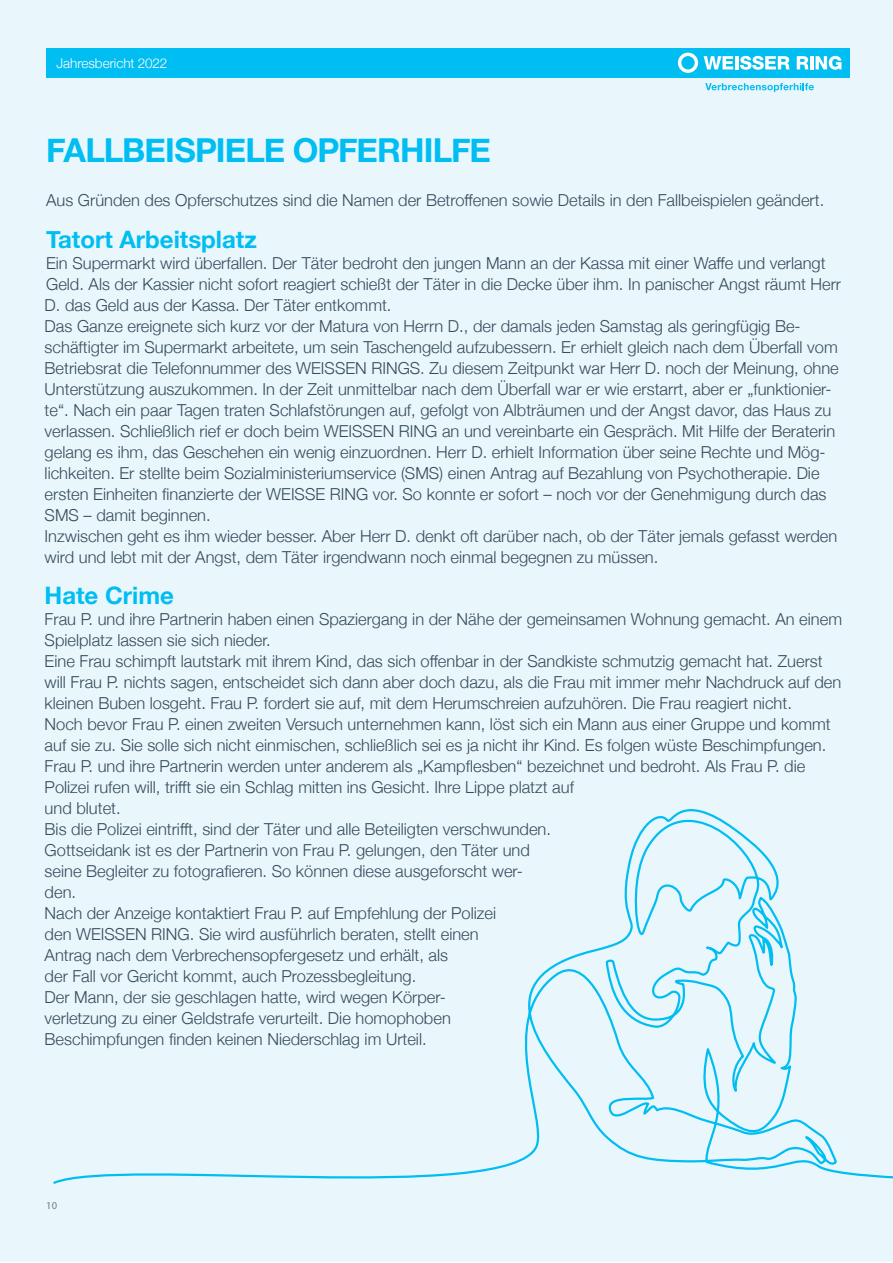
<style>
.page{position:relative;width:893px;height:1263px;background:#fff}
.page>*{position:absolute;margin:0;border:0;box-sizing:border-box;transform-origin:0 0}
.t1{font:700 33px "Helvetica Neue";letter-spacing:-.03em;color:#00bdf2}
.t2{font:700 24px "Helvetica Neue";color:#00bdf2}
.t3{font:300 16.5px/21px "Helvetica Neue";color:#384b5a}
.t4{font:300 13.5px "Helvetica Neue";letter-spacing:-.005em;color:#fff}
.t5{font:10.5px "Myriad Pro";color:#77787b}
</style>
<div class="page">
<div style="left:0;top:0;width:893px;height:1261px;background:#e9f7fd"></div>
<div style="left:47px;top:48px;width:803px;height:30px;background:#00bdf2"></div>
<svg style="left:705px;top:83px;width:109px;height:9px"></svg>
<svg style="left:678px;top:53px;width:20px;height:20px"></svg>
<svg style="left:704px;top:56px;width:86px;height:14px"></svg>
<svg style="left:797px;top:56px;width:44px;height:14px"></svg>
<svg style="left:53px;top:809px;width:840px;height:375px"></svg>
<p class="t4" style="left:57px;top:52px;width:112px">Jahresbericht 2022</p>
<h1 class="t1" style="left:46px;top:124px;width:446px">FALLBEISPIELE OPFERHILFE</h1>
<p class="t3" style="left:46px;top:189px;width:780px">Aus Gründen des Opferschutzes sind die Namen der Betroffenen sowie Details in den Fallbeispielen geändert.</p>
<h2 class="t2" style="left:46px;top:220px;width:212px">Tatort Arbeitsplatz</h2>
<p class="t3" style="left:45px;top:251px;width:798px">Ein Supermarkt wird überfallen. Der Täter bedroht den jungen Mann an der Kassa mit einer Waffe und verlangt Geld. Als der Kassier nicht sofort reagiert schießt der Täter in die Decke über ihm. In panischer Angst räumt Herr D. das Geld aus der Kassa. Der Täter entkommt.<br>Das Ganze ereignete sich kurz vor der Matura von Herrn D., der damals jeden Samstag als geringfügig Be&shy;schäftigter im Supermarkt arbeitete, um sein Taschengeld aufzubessern. Er erhielt gleich nach dem Überfall vom Betriebsrat die Telefonnummer des WEISSEN RINGS. Zu diesem Zeitpunkt war Herr D. noch der Meinung, ohne Unterstützung auszukommen. In der Zeit unmittelbar nach dem Überfall war er wie erstarrt, aber er „funktionier&shy;te“. Nach ein paar Tagen traten Schlafstörungen auf, gefolgt von Albträumen und der Angst davor, das Haus zu verlassen. Schließlich rief er doch beim WEISSEN RING an und vereinbarte ein Gespräch. Mit Hilfe der Beraterin gelang es ihm, das Geschehen ein wenig einzuordnen. Herr D. erhielt Information über seine Rechte und Mög&shy;lichkeiten. Er stellte beim Sozialministeriumservice (SMS) einen Antrag auf Bezahlung von Psychotherapie. Die ersten Einheiten finanzierte der WEISSE RING vor. So konnte er sofort – noch vor der Genehmigung durch das SMS – damit beginnen.<br>Inzwischen geht es ihm wieder besser. Aber Herr D. denkt oft darüber nach, ob der Täter jemals gefasst werden wird und lebt mit der Angst, dem Täter irgendwann noch einmal begegnen zu müssen.</p>
<h2 class="t2" style="left:45px;top:577px;width:131px">Hate Crime</h2>
<p class="t3" style="left:45px;top:608px;width:799px">Frau P. und ihre Partnerin haben einen Spaziergang in der Nähe der gemeinsamen Wohnung gemacht. An einem Spielplatz lassen sie sich nieder.<br>Eine Frau schimpft lautstark mit ihrem Kind, das sich offenbar in der Sandkiste schmutzig gemacht hat. Zuerst will Frau P. nichts sagen, entscheidet sich dann aber doch dazu, als die Frau mit immer mehr Nachdruck auf den kleinen Buben losgeht. Frau P. fordert sie auf, mit dem Herumschreien aufzuhören. Die Frau reagiert nicht.<br>Noch bevor Frau P. einen zweiten Versuch unternehmen kann, löst sich ein Mann aus einer Gruppe und kommt auf sie zu. Sie solle sich nicht einmischen, schließlich sei es ja nicht ihr Kind. Es folgen wüste Beschimpfungen.<br>Frau P. und ihre Partnerin werden unter anderem als „Kampflesben“ bezeichnet und bedroht. Als Frau P. die Polizei rufen will, trifft sie ein Schlag mitten ins Gesicht. Ihre Lippe platzt auf<br>und blutet.<br>Bis die Polizei eintrifft, sind der Täter und alle Beteiligten verschwunden.<br>Gottseidank ist es der Partnerin von Frau P. gelungen, den Täter und<br>seine Begleiter zu fotografieren. So können diese ausgeforscht wer-<br>den.<br>Nach der Anzeige kontaktiert Frau P. auf Empfehlung der Polizei<br>den WEISSEN RING. Sie wird ausführlich beraten, stellt einen<br>Antrag nach dem Verbrechensopfergesetz und erhält, als<br>der Fall vor Gericht kommt, auch Prozessbegleitung.<br>Der Mann, der sie geschlagen hatte, wird wegen Körper-<br>verletzung zu einer Geldstrafe verurteilt. Die homophoben<br>Beschimpfungen finden keinen Niederschlag im Urteil.</p>
<p class="t5" style="left:46px;top:1199px;width:12px">10</p>
</div>
